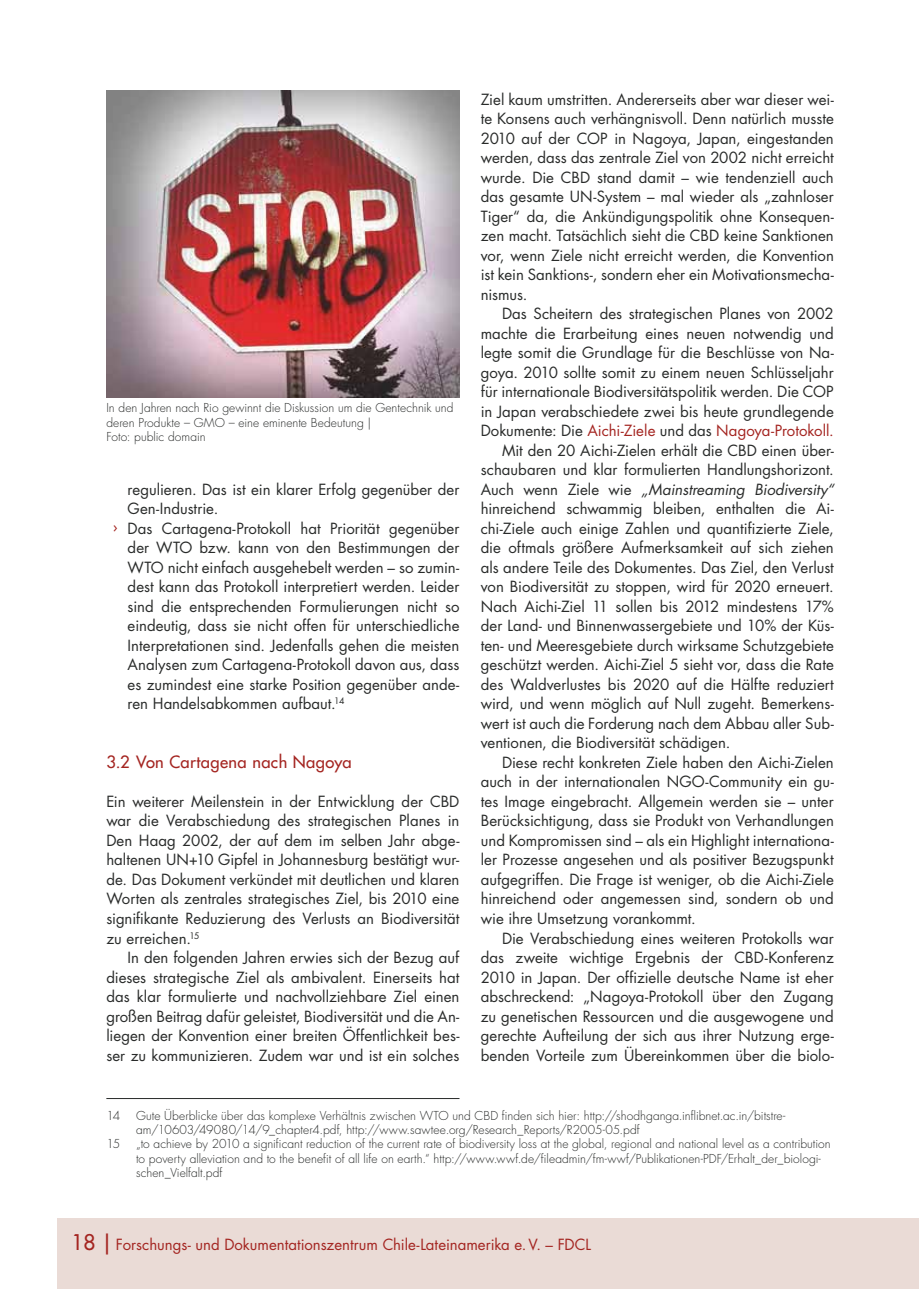
<style>
.page{position:relative;width:919px;height:1289px;background:#fff}
.page>*{position:absolute;margin:0;border:0;box-sizing:border-box;transform-origin:0 0}
.t1{font:500 16.5px "Futura Com";letter-spacing:.025em;color:#a42521}
.t2{font:15px/19.5px "Futura Std";color:#292b2a;text-align:justify}
.t3{font:15px "Futura Std";color:#a42521}
.t4{font:italic 15px "Futura Std";letter-spacing:-.01em;color:#292b2a}
.t5{font:300 12px/14.4px "Futura Std";color:#292b2a}
.s1{color:#a42521}
.s2{color:#292b2a}
.s3{font-style:normal}
.s4{font-family:"Futura Com";font-weight:500;font-size:21px}
</style>
<div class="page">
<div style="left:57px;top:1218px;width:861px;height:70px;background:#eadbd6"></div>
<hr style="left:106px;top:1098px;width:353px;height:1px;background:#292b2a">
<img style="left:106px;top:90px;width:353px;height:307px">
<p class="t5" style="left:106px;top:401px;width:348px">In den Jahren nach Rio gewinnt die Diskussion um die Gentechnik und deren Produkte – GMO – eine eminente Bedeutung |<br>Foto: public domain</p>
<p class="t2" style="left:128px;top:480px;width:333px">regulieren. Das ist ein klarer Erfolg gegenüber der</p>
<p class="t2" style="left:128px;top:500px;width:92px">Gen-Industrie.</p>
<p class="t2" style="left:113px;top:519px;width:348px"><span class="s1">›</span> Das Cartagena-Protokoll hat Priorität gegenüber</p>
<p class="t2" style="left:128px;top:539px;width:333px">der WTO bzw. kann von den Bestimmungen der</p>
<p class="t2" style="left:128px;top:558px;width:333px">WTO nicht einfach ausgehebelt werden – so zumin-</p>
<p class="t2" style="left:128px;top:578px;width:333px">dest kann das Protokoll interpretiert werden. Leider</p>
<p class="t2" style="left:128px;top:597px;width:333px">sind die entsprechenden Formulierungen nicht so</p>
<p class="t2" style="left:128px;top:617px;width:333px">eindeutig, dass sie nicht offen für unterschiedliche</p>
<p class="t2" style="left:128px;top:636px;width:333px">Interpretationen sind. Jedenfalls gehen die meisten</p>
<p class="t2" style="left:128px;top:656px;width:333px">Analysen zum Cartagena-Protokoll davon aus, dass</p>
<p class="t2" style="left:128px;top:675px;width:333px">es zumindest eine starke Position gegenüber ande-</p>
<p class="t2" style="left:128px;top:695px;width:218px">ren Handelsabkommen aufbaut.<sup>14</sup></p>
<p class="t1" style="left:106px;top:753px;width:247px">3.2 Von Cartagena nach Nagoya</p>
<p class="t2" style="left:106px;top:792px;width:354px">Ein weiterer Meilenstein in der Entwicklung der CBD war die Verabschiedung des strategischen Planes in Den Haag 2002, der auf dem im selben Jahr abge&shy;haltenen UN+10 Gipfel in Johannesburg bestätigt wur&shy;de. Das Dokument verkündet mit deutlichen und klaren Worten als zentrales strategisches Ziel, bis 2010 eine signifikante Reduzierung des Verlusts an Biodiversität zu erreichen.<sup>15</sup></p>
<p class="t2" style="left:106px;top:948px;width:354px;text-indent:21px">In den folgenden Jahren erwies sich der Bezug auf dieses strategische Ziel als ambivalent. Einerseits hat das klar formulierte und nachvollziehbare Ziel einen großen Beitrag dafür geleistet, Biodiversität und die An&shy;liegen der Konvention einer breiten Öffentlichkeit bes&shy;ser zu kommunizieren. Zudem war und ist ein solches</p>
<p class="t2" style="left:480px;top:90px;width:354px">Ziel kaum umstritten. Andererseits aber war dieser wei&shy;te Konsens auch verhängnisvoll. Denn natürlich musste 2010 auf der COP in Nagoya, Japan, eingestanden werden, dass das zentrale Ziel von 2002 nicht erreicht wurde. Die CBD stand damit – wie tendenziell auch das gesamte UN-System – mal wieder als „zahnloser Tiger“ da, die Ankündigungspolitik ohne Konsequen&shy;zen macht. Tatsächlich sieht die CBD keine Sanktionen vor, wenn Ziele nicht erreicht werden, die Konvention ist kein Sanktions-, sondern eher ein Motivationsmecha&shy;nismus.</p>
<p class="t2" style="left:502px;top:305px;width:333px">Das Scheitern des strategischen Planes von 2002</p>
<p class="t2" style="left:480px;top:324px;width:354px">machte die Erarbeitung eines neuen notwendig und</p>
<p class="t2" style="left:480px;top:344px;width:354px">legte somit die Grundlage für die Beschlüsse von Na-</p>
<p class="t2" style="left:480px;top:363px;width:354px">goya. 2010 sollte somit zu einem neuen Schlüsseljahr</p>
<p class="t2" style="left:480px;top:383px;width:354px">für internationale Biodiversitätspolitik werden. Die COP</p>
<p class="t2" style="left:480px;top:402px;width:354px">in Japan verabschiedete zwei bis heute grundlegende</p>
<p class="t3" style="left:480px;top:423px;width:354px"><span class="s2">Dokumente: Die</span> Aichi-Ziele <span class="s2">und das</span> Nagoya-Protokoll.</p>
<p class="t2" style="left:502px;top:441px;width:333px">Mit den 20 Aichi-Zielen erhält die CBD einen über-</p>
<p class="t2" style="left:480px;top:461px;width:354px">schaubaren und klar formulierten Handlungshorizont.</p>
<p class="t4" style="left:480px;top:482px;width:354px"><span class="s3">Auch wenn Ziele wie</span> „Mainstreaming Biodiversity“</p>
<p class="t2" style="left:480px;top:500px;width:354px">hinreichend schwammig bleiben, enthalten die Ai-</p>
<p class="t2" style="left:480px;top:519px;width:354px">chi-Ziele auch einige Zahlen und quantifizierte Ziele,</p>
<p class="t2" style="left:480px;top:539px;width:354px">die oftmals größere Aufmerksamkeit auf sich ziehen</p>
<p class="t2" style="left:480px;top:558px;width:354px">als andere Teile des Dokumentes. Das Ziel, den Verlust</p>
<p class="t2" style="left:480px;top:578px;width:354px">von Biodiversität zu stoppen, wird für 2020 erneuert.</p>
<p class="t2" style="left:480px;top:597px;width:354px">Nach Aichi-Ziel 11 sollen bis 2012 mindestens 17%</p>
<p class="t2" style="left:480px;top:617px;width:354px">der Land- und Binnenwassergebiete und 10% der Küs-</p>
<p class="t2" style="left:480px;top:636px;width:354px">ten- und Meeresgebiete durch wirksame Schutzgebiete</p>
<p class="t2" style="left:480px;top:656px;width:354px">geschützt werden. Aichi-Ziel 5 sieht vor, dass die Rate</p>
<p class="t2" style="left:480px;top:675px;width:354px">des Waldverlustes bis 2020 auf die Hälfte reduziert</p>
<p class="t2" style="left:480px;top:695px;width:354px">wird, und wenn möglich auf Null zugeht. Bemerkens-</p>
<p class="t2" style="left:480px;top:714px;width:354px">wert ist auch die Forderung nach dem Abbau aller Sub-</p>
<p class="t2" style="left:480px;top:734px;width:251px">ventionen, die Biodiversität schädigen.</p>
<p class="t2" style="left:502px;top:753px;width:333px">Diese recht konkreten Ziele haben den Aichi-Zielen</p>
<p class="t2" style="left:480px;top:773px;width:354px">auch in der internationalen NGO-Community ein gu-</p>
<p class="t2" style="left:480px;top:792px;width:354px">tes Image eingebracht. Allgemein werden sie – unter</p>
<p class="t2" style="left:480px;top:812px;width:354px">Berücksichtigung, dass sie Produkt von Verhandlungen</p>
<p class="t2" style="left:480px;top:831px;width:354px">und Kompromissen sind – als ein Highlight internationa-</p>
<p class="t2" style="left:480px;top:851px;width:354px">ler Prozesse angesehen und als positiver Bezugspunkt</p>
<p class="t2" style="left:480px;top:870px;width:354px">aufgegriffen. Die Frage ist weniger, ob die Aichi-Ziele</p>
<p class="t2" style="left:480px;top:890px;width:354px">hinreichend oder angemessen sind, sondern ob und</p>
<p class="t2" style="left:480px;top:909px;width:216px">wie ihre Umsetzung vorankommt.</p>
<p class="t2" style="left:502px;top:929px;width:333px">Die Verabschiedung eines weiteren Protokolls war</p>
<p class="t2" style="left:480px;top:948px;width:354px">das zweite wichtige Ergebnis der CBD-Konferenz</p>
<p class="t2" style="left:480px;top:968px;width:354px">2010 in Japan. Der offizielle deutsche Name ist eher</p>
<p class="t2" style="left:480px;top:987px;width:354px">abschreckend: „Nagoya-Protokoll über den Zugang</p>
<p class="t2" style="left:480px;top:1007px;width:354px">zu genetischen Ressourcen und die ausgewogene und</p>
<p class="t2" style="left:480px;top:1026px;width:354px">gerechte Aufteilung der sich aus ihrer Nutzung erge-</p>
<p class="t2" style="left:480px;top:1046px;width:354px">benden Vorteile zum Übereinkommen über die biolo-</p>
<p class="t5" style="left:106px;top:1108px;width:15px">14</p>
<p class="t5" style="left:136px;top:1108px;width:650px">Gute Überblicke über das komplexe Verhältnis zwischen WTO und CBD finden sich hier: http://shodhganga.inflibnet.ac.in/bitstre&shy;am/10603/49080/14/9_chapter4.pdf, http://www.sawtee.org/Research_Reports/R2005-05.pdf</p>
<p class="t5" style="left:106px;top:1137px;width:15px">15</p>
<p class="t5" style="left:136px;top:1137px;width:696px">„to achieve by 2010 a significant reduction of the current rate of biodiversity loss at the global, regional and national level as a contribution to poverty alleviation and to the benefit of all life on earth.“ http://www.wwf.de/fileadmin/fm-wwf/Publikationen-PDF/Erhalt_der_biologi&shy;schen_Vielfalt.pdf</p>
<p class="t3" style="left:71px;top:1237px;width:521px"><span class="s4">18 |</span> Forschungs- und Dokumentationszentrum Chile-Lateinamerika e. V. – FDCL</p>
</div>
